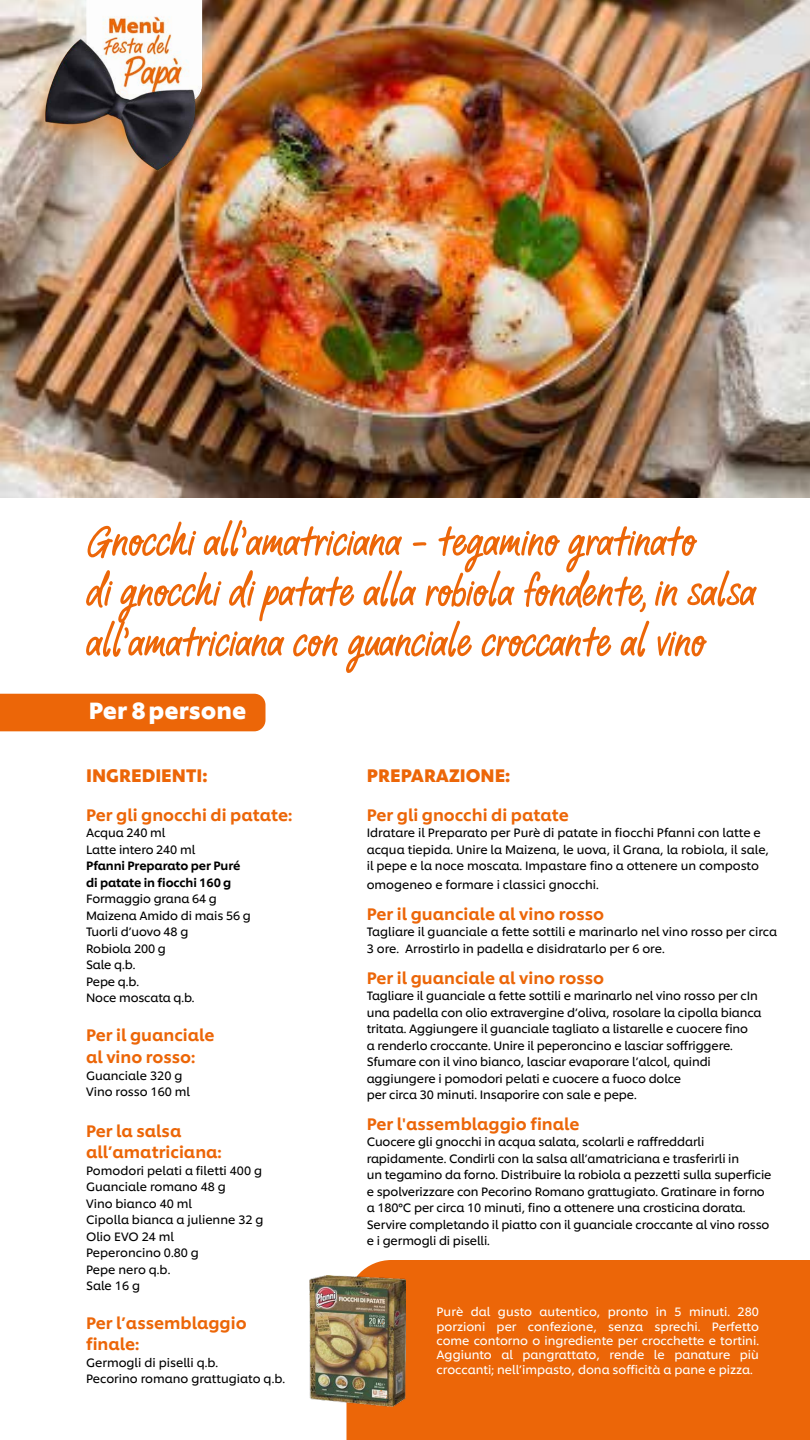
<style>
.page{position:relative;width:810px;height:1440px;background:#fff}
.page>*{position:absolute;margin:0;border:0;box-sizing:border-box;transform-origin:0 0}
.t1{font:57px/50.2px "Chefs Hand";letter-spacing:-.025em;color:#ec6608}
.t2{font:700 23.25px "Unilever Shilling";color:#fff}
.t3{font:700 18px "Unilever Shilling";color:#ec6608}
.t4{font:500 16.5px/21.8px "Unilever Shilling";color:#ec6608}
.t5{font:12px/16.5px "Unilever Shilling";letter-spacing:-.01em;color:#000}
.t6{font:12px/14.4px "Unilever Shilling";color:#fff;text-align:justify}
.t7{font:500 12px/16.5px "Unilever Shilling";letter-spacing:-.01em;color:#000}
</style>
<div class="page">
<img style="left:0;top:0;width:810px;height:497px">
<div style="left:347px;top:1260px;width:463px;height:180px;background:#ec6608"></div>
<div style="left:0;top:694px;width:266px;height:37px;background:#ec6608"></div>
<img style="left:0;top:0;width:308px;height:224px">
<img style="left:309px;top:1276px;width:96px;height:131px">
<h1 class="t1" style="left:86px;top:517px;width:672px">Gnocchi all'amatriciana - tegamino gratinato<br>di gnocchi di patate alla robiola fondente, in salsa all'amatriciana con guanciale croccante al vino</h1>
<h2 class="t2" style="left:89px;top:692px;width:159px">Per 8 persone</h2>
<h3 class="t3" style="left:86px;top:761px;width:123px">INGREDIENTI:</h3>
<h3 class="t4" style="left:86px;top:802px;width:208px">Per gli gnocchi di patate:</h3>
<p class="t5" style="left:86px;top:824px;width:111px">Acqua 240 ml<br>Latte intero 240 ml</p>
<p class="t7" style="left:86px;top:857px;width:156px">Pfanni Preparato per Puré di patate in fiocchi 160 g</p>
<p class="t5" style="left:86px;top:890px;width:166px">Formaggio grana 64 g<br>Maizena Amido di mais 56 g<br>Tuorli d’uovo 48 g<br>Robiola 200 g<br>Sale q.b.<br>Pepe q.b.<br>Noce moscata q.b.</p>
<h3 class="t4" style="left:86px;top:1023px;width:130px">Per il guanciale al vino rosso:</h3>
<p class="t5" style="left:86px;top:1066px;width:106px">Guanciale 320 g<br>Vino rosso 160 ml</p>
<h3 class="t4" style="left:86px;top:1118px;width:137px">Per la salsa all’amatriciana:</h3>
<p class="t5" style="left:86px;top:1161px;width:179px">Pomodori pelati a filetti 400 g<br>Guanciale romano 48 g<br>Vino bianco 40 ml<br>Cipolla bianca a julienne 32 g<br>Olio EVO 24 ml<br>Peperoncino 0.80 g<br>Pepe nero q.b.<br>Sale 16 g</p>
<h3 class="t4" style="left:86px;top:1310px;width:162px">Per l’assemblaggio finale:</h3>
<p class="t5" style="left:86px;top:1353px;width:201px">Germogli di piselli q.b.<br>Pecorino romano grattugiato q.b.</p>
<h3 class="t3" style="left:367px;top:761px;width:145px">PREPARAZIONE:</h3>
<h3 class="t4" style="left:367px;top:802px;width:204px">Per gli gnocchi di patate</h3>
<p class="t5" style="left:367px;top:824px;width:404px">Idratare il Preparato per Purè di patate in fiocchi Pfanni con latte e acqua tiepida. Unire la Maizena, le uova, il Grana, la robiola, il sale, il pepe e la noce moscata. Impastare fino a ottenere un composto</p>
<p class="t5" style="left:367px;top:876px;width:234px">omogeneo e formare i classici gnocchi.</p>
<h3 class="t4" style="left:367px;top:901px;width:239px">Per il guanciale al vino rosso</h3>
<p class="t5" style="left:367px;top:923px;width:412px">Tagliare il guanciale a fette sottili e marinarlo nel vino rosso per circa<br>3 ore. Arrostirlo in padella e disidratarlo per 6 ore.  </p>
<h3 class="t4" style="left:367px;top:965px;width:239px">Per il guanciale al vino rosso</h3>
<p class="t5" style="left:367px;top:987px;width:396px">Tagliare il guanciale a fette sottili e marinarlo nel vino rosso per cIn una padella con olio extravergine d’oliva, rosolare la cipolla bianca tritata. Aggiungere il guanciale tagliato a listarelle e cuocere fino<br>a renderlo croccante. Unire il peperoncino e lasciar soffriggere.<br>Sfumare con il vino bianco, lasciar evaporare l’alcol, quindi aggiungere i pomodori pelati e cuocere a fuoco dolce<br>per circa 30 minuti. Insaporire con sale e pepe.  </p>
<h3 class="t4" style="left:367px;top:1111px;width:214px">Per l'assemblaggio finale</h3>
<p class="t5" style="left:367px;top:1133px;width:406px">Cuocere gli gnocchi in acqua salata, scolarli e raffreddarli rapidamente. Condirli con la salsa all’amatriciana e trasferirli in<br>un tegamino da forno. Distribuire la robiola a pezzetti sulla superficie e spolverizzare con Pecorino Romano grattugiato. Gratinare in forno a 180°C per circa 10 minuti, fino a ottenere una crosticina dorata.<br>Servire completando il piatto con il guanciale croccante al vino rosso e i germogli di piselli.</p>
<p class="t6" style="left:436px;top:1304px;width:324px">Purè dal gusto autentico, pronto in 5 minuti. 280 porzioni per confezione, senza sprechi. Perfetto come contorno o ingrediente per crocchette e tortini.<br>Aggiunto al pangrattato, rende le panature più croccanti; nell’impasto, dona sofficità a pane e pizza.</p>
</div>
